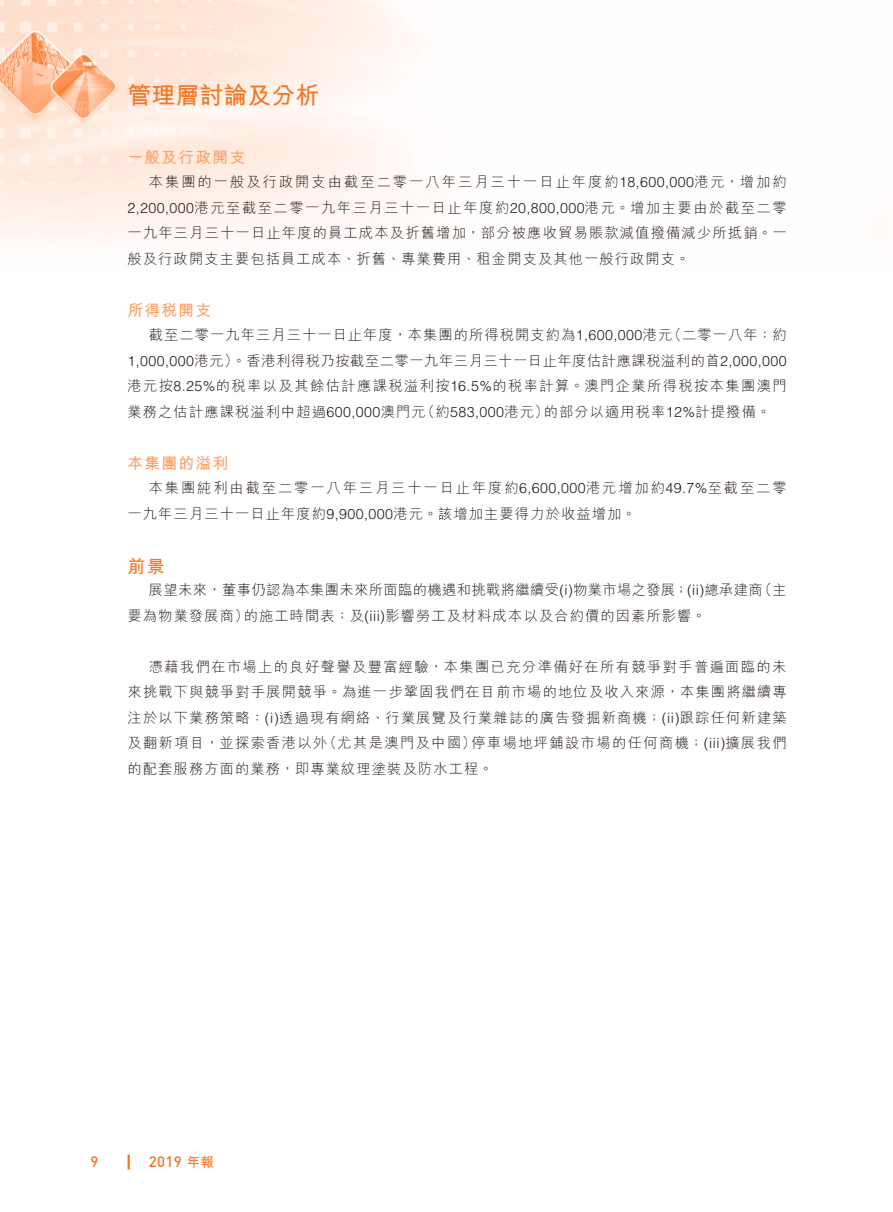
<style>
.page{position:relative;width:893px;height:1212px;background:#fff}
.page>*{position:absolute;margin:0;border:0;box-sizing:border-box;transform-origin:0 0}
.t1{font:700 24px "M Hei HK";color:#f57523}
.t2{font:700 18px "M Hei HK";color:#f57523}
.t3{font:700 15.75px "M Hei HK";letter-spacing:.08em;color:#ff9f67}
.t4{font:500 15px "DIN Pro";color:#f57523}
.t5{font:300 14.25px/25.5px "M Hei HK";letter-spacing:.08em;color:#231916;text-align:justify}
.t6{font:300 14.25px/25.5px "M Hei HK";letter-spacing:.135em;color:#231916}
.t7{font:300 14.25px/25.5px "M Hei HK";letter-spacing:.03em;color:#231916}
.t8{font:300 14.25px "M Hei HK";letter-spacing:.04em;color:#231916}
.t9{font:300 14.25px "M Hei HK";letter-spacing:.1em;color:#231916}
.t10{font:300 14.25px "Helvetica LT Std";letter-spacing:.03em;color:#231916}
.t11{font:700 13.5px "M Hei HK";color:#f57523}
.s1{font-family:"Helvetica LT Std"}
.s2{font-family:"M Hei HK"}
</style>
<div class="page">
<img style="left:0;top:0;width:402px;height:239px">
<svg style="left:128px;top:1154px;width:2px;height:15px"></svg>
<h1 class="t1" style="left:128px;top:78px;width:193px">管理層討論及分析</h1>
<p class="t3" style="left:128px;top:146px;width:119px">一般及行政開支</p>
<p class="t5" style="left:128px;top:169px;width:661px;text-indent:21px">本集團的一般及行政開支由截至二零一八年三月三十一日止年度約<span class="s1">18,600,000</span>港元，增加約<span class="s1">2,200,000</span>港元至截至二零一九年三月三十一日止年度約<span class="s1">20,800,000</span>港元。增加主要由於截至二零一九年三月三十一日止年度的員工成本及折舊增加，部分被應收貿易賬款減值撥備減少所抵銷。一般及行政開支主要包括員工成本、折舊、專業費用、租金開支及其他一般行政開支。</p>
<p class="t3" style="left:128px;top:299px;width:85px">所得稅開支</p>
<p class="t5" style="left:667px;top:322px;width:121px">（二零一八年：約</p>
<p class="t5" style="left:149px;top:322px;width:525px">截至二零一九年三月三十一日止年度，本集團的所得稅開支約為<span class="s1">1,600,000</span>港元</p>
<p class="t8" style="left:128px;top:350px;width:661px"><span class="s1">1,000,000</span>港元）。香港利得稅乃按截至二零一九年三月三十一日止年度估計應課稅溢利的首<span class="s1">2,000,000</span></p>
<p class="t9" style="left:128px;top:376px;width:661px">港元按<span class="s1">8.25%</span>的稅率以及其餘估計應課稅溢利按<span class="s1">16.5%</span>的稅率計算。澳門企業所得稅按本集團澳門</p>
<p class="t5" style="left:544px;top:398px;width:228px">的部分以適用稅率<span class="s1">12%</span>計提撥備。</p>
<p class="t10" style="left:421px;top:403px;width:129px"><span class="s2">（約</span>583,000<span class="s2">港元）</span></p>
<p class="t5" style="left:128px;top:398px;width:300px">業務之估計應課稅溢利中超過<span class="s1">600,000</span>澳門元</p>
<p class="t3" style="left:128px;top:452px;width:102px">本集團的溢利</p>
<p class="t6" style="left:128px;top:475px;width:661px;text-indent:21px">本集團純利由截至二零一八年三月三十一日止年度約<span class="s1">6,600,000</span>港元增加約<span class="s1">49.7%</span>至截至二零一九年三月三十一日止年度約<span class="s1">9,900,000</span>港元。該增加主要得力於收益增加。</p>
<p class="t2" style="left:128px;top:553px;width:39px">前景</p>
<p class="t5" style="left:758px;top:577px;width:30px">（主</p>
<p class="t7" style="left:244px;top:577px;width:520px;text-indent:-95px">展望未來，董事仍認為本集團未來所面臨的機遇和挑戰將繼續受 <span class="s1">)i(</span> 物業市場之發展；<span class="s1">( )i i</span> 總承建商的施工時間表；及<span class="s1">(iii)</span>影響勞工及材料成本以及合約價的因素所影響。</p>
<p class="t5" style="left:128px;top:602px;width:123px">要為物業發展商）</p>
<p class="t5" style="left:128px;top:653px;width:661px;text-align:right">憑藉我們在市場上的良好聲譽及豐富經驗，本集團已充分準備好在所有競爭對手普遍面臨的未<br>來挑戰下與競爭對手展開競爭。為進一步鞏固我們在目前市場的地位及收入來源，本集團將繼續專注於以下業務策略： <span class="s1">)i(</span> 透過現有網絡、行業展覽及行業雜誌的廣告發掘新商機；<span class="s1">( )i i</span> 跟踪任何新建築停車場地坪鋪設市場的任何商機；<span class="s1">(iii)</span>擴展我們</p>
<p class="t5" style="left:323px;top:729px;width:154px">（尤其是澳門及中國）</p>
<p class="t5" style="left:128px;top:729px;width:367px">及翻新項目，並探索香港以外<br>的配套服務方面的業務，即專業紋理塗裝及防水工程。</p>
<p class="t4" style="left:90px;top:1152px;width:9px">9</p>
<p class="t11" style="left:187px;top:1152px;width:29px">年報</p>
<p class="t4" style="left:149px;top:1152px;width:35px">2019</p>
</div>
